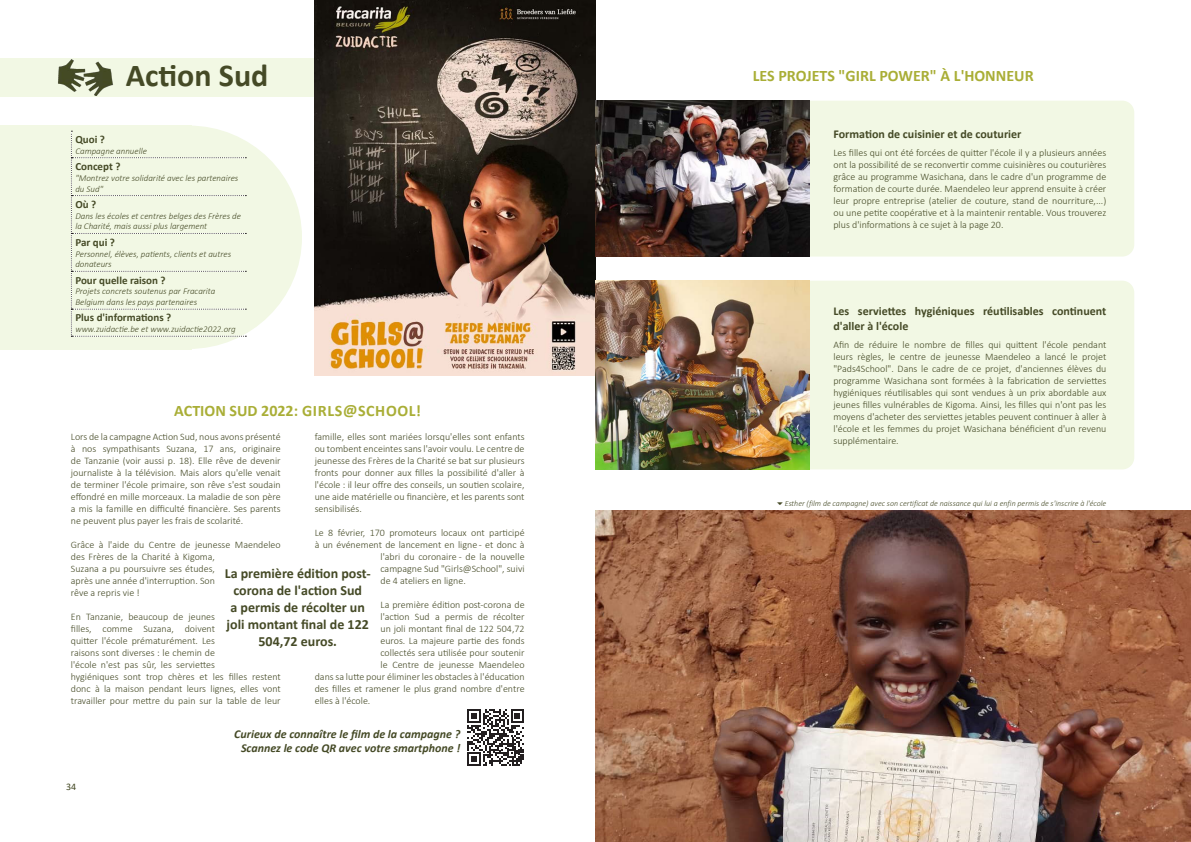
<style>
.page{position:relative;width:1191px;height:842px;background:#fff}
.page>*{position:absolute;margin:0;border:0;box-sizing:border-box;transform-origin:0 0}
.hoofdtitel{font:700 32px "Calibri";color:#454a26}
.t1{font:700 16px "Calibri";color:#a9ae36}
.t2{font:700 14px/16.8px "Calibri";color:#454a26;text-align:center}
.t3{font:700 12px/14.4px "Calibri";color:#454a26}
.t4{font:italic 700 12px "Calibri";color:#454a26}
.t5{font:700 11px "Calibri";color:#454a26}
.t6{font:300 10px/12px "Calibri";color:#454a26;text-align:justify}
.t7{font:10px "Calibri";color:#454a26}
.t8{font:italic 300 9px/10.8px "Calibri";color:#454a26}
.t9{font:italic 300 8px "Calibri";color:#454a26}
</style>
<div class="page">
<div style="left:654px;top:101px;width:480px;height:156px;background:#f2f8e4;border-radius:12px"></div>
<div style="left:0;top:125px;width:191px;height:224px;background:#f2f8e4"></div>
<div style="left:75px;top:126px;width:227px;height:223px;background:#f2f8e4;border-radius:50%"></div>
<svg style="left:71px;top:131px;width:175px;height:206px"></svg>
<div style="left:0;top:58px;width:595px;height:38px;background:#f2f8e4"></div>
<img style="left:58px;top:59px;width:55px;height:36px">
<img style="left:314px;top:0;width:282px;height:375px">
<svg style="left:467px;top:709px;width:57px;height:57px"></svg>
<div style="left:798px;top:281px;width:336px;height:188px;background:#f2f8e4;border-radius:12px"></div>
<img style="left:595px;top:511px;width:596px;height:331px">
<img style="left:595px;top:100px;width:214px;height:157px">
<img style="left:595px;top:281px;width:214px;height:188px">
<p class="hoofdtitel" style="left:126px;top:53px;width:144px">Action Sud</p>
<p class="t5" style="left:75px;top:131px;width:31px">Quoi ?</p>
<p class="t8" style="left:75px;top:145px;width:73px">Campagne annuelle</p>
<p class="t5" style="left:75px;top:159px;width:47px">Concept ?</p>
<p class="t8" style="left:75px;top:172px;width:164px">"Montrez votre solidarité avec les partenaires du Sud"</p>
<p class="t5" style="left:75px;top:196px;width:22px">Où ?</p>
<p class="t8" style="left:75px;top:210px;width:167px">Dans les écoles et centres belges des Frères de la Charité, mais aussi plus largement</p>
<p class="t5" style="left:75px;top:234px;width:41px">Par qui ?</p>
<p class="t8" style="left:75px;top:248px;width:157px">Personnel, élèves, patients, clients et autres donateurs</p>
<p class="t5" style="left:75px;top:272px;width:92px">Pour quelle raison ?</p>
<p class="t8" style="left:75px;top:286px;width:141px">Projets concrets soutenus par Fracarita<br>Belgium dans les pays partenaires</p>
<p class="t5" style="left:75px;top:310px;width:97px">Plus d'informations ?</p>
<p class="t8" style="left:75px;top:324px;width:162px">www.zuidactie.be et www.zuidactie2022.org</p>
<p class="t1" style="left:174px;top:399px;width:248px">ACTION SUD 2022: GIRLS@SCHOOL!</p>
<p class="t6" style="left:71px;top:431px;width:211px">Lors de la campagne Action Sud, nous avons présenté à nos sympathisants Suzana, 17 ans, originaire de Tanzanie (voir aussi p. 18). Elle rêve de devenir journaliste à la télévision. Mais alors qu'elle venait de terminer l'école primaire, son rêve s'est soudain effondré en mille morceaux. La maladie de son père a mis la famille en difficulté financière. Ses parents ne peuvent plus payer les frais de scolarité.</p>
<p class="t6" style="left:71px;top:539px;width:211px;text-align:left">Grâce à l'aide du Centre de jeunesse Maendeleo des Frères de la Charité à Kigoma,<br>Suzana a pu poursuivre ses études,<br>après une année d'interruption. Son<br>rêve a repris vie !</p>
<p class="t6" style="left:71px;top:611px;width:211px;text-align:left">En Tanzanie, beaucoup de jeunes<br>filles, comme Suzana, doivent<br>quitter l'école prématurément. Les<br>raisons sont diverses : le chemin de<br>l'école n'est pas sûr, les serviettes<br>hygiéniques sont trop chères et les filles restent donc à la maison pendant leurs lignes, elles vont travailler pour mettre du pain sur la table de leur</p>
<p class="t6" style="left:315px;top:431px;width:211px">famille, elles sont mariées lorsqu'elles sont enfants ou tombent enceintes sans l'avoir voulu. Le centre de jeunesse des Frères de la Charité se bat sur plusieurs fronts pour donner aux filles la possibilité d'aller à l'école : il leur offre des conseils, un soutien scolaire, une aide matérielle ou financière, et les parents sont sensibilisés.</p>
<p class="t6" style="left:315px;top:527px;width:211px">Le 8 février, 170 promoteurs locaux ont participé</p>
<p class="t6" style="left:315px;top:539px;width:211px">à un événement de lancement en ligne - et donc à</p>
<p class="t6" style="left:380px;top:551px;width:146px">l'abri du coronaire - de la nouvelle</p>
<p class="t6" style="left:380px;top:563px;width:146px">campagne Sud "Girls@School", suivi</p>
<p class="t6" style="left:380px;top:575px;width:87px">de 4 ateliers en ligne.</p>
<p class="t6" style="left:380px;top:599px;width:146px">La première édition post-corona de</p>
<p class="t6" style="left:380px;top:611px;width:146px">l'action Sud a permis de récolter</p>
<p class="t6" style="left:380px;top:623px;width:146px">un joli montant final de 122 504,72</p>
<p class="t6" style="left:380px;top:635px;width:146px">euros. La majeure partie des fonds</p>
<p class="t6" style="left:380px;top:647px;width:146px">collectés sera utilisée pour soutenir</p>
<p class="t6" style="left:380px;top:659px;width:146px">le Centre de jeunesse Maendeleo</p>
<p class="t6" style="left:315px;top:671px;width:211px">dans sa lutte pour éliminer les obstacles à l'éducation</p>
<p class="t6" style="left:315px;top:683px;width:211px">des filles et ramener le plus grand nombre d'entre</p>
<p class="t6" style="left:315px;top:695px;width:57px">elles à l'école.</p>
<p class="t2" style="left:225px;top:565px;width:147px">La première édition post&shy;corona de l'action Sud<br>a permis de récolter un joli montant final de 122<br>504,72 euros.</p>
<p class="t7" style="left:66px;top:779px;width:12px">34</p>
<p class="t4" style="left:234px;top:726px;width:227px">Curieux de connaître le film de la campagne ?</p>
<p class="t4" style="left:241px;top:740px;width:221px">Scannez le code QR avec votre smartphone !</p>
<p class="t1" style="left:753px;top:65px;width:282px">LES PROJETS "GIRL POWER" À L'HONNEUR</p>
<p class="t3" style="left:833px;top:127px;width:190px">Formation de cuisinier et de couturier</p>
<p class="t6" style="left:833px;top:147px;width:274px">Les filles qui ont été forcées de quitter l'école il y a plusieurs années ont la possibilité de se reconvertir comme cuisinières ou couturières grâce au programme Wasichana, dans le cadre d'un programme de formation de courte durée. Maendeleo leur apprend ensuite à créer leur propre entreprise (atelier de couture, stand de nourriture,...) ou une petite coopérative et à la maintenir rentable. Vous trouverez plus d'informations à ce sujet à la page 20.</p>
<p class="t3" style="left:833px;top:304px;width:274px">Les serviettes hygiéniques réutilisables continuent d'aller à l'école</p>
<p class="t6" style="left:833px;top:338px;width:274px">Afin de réduire le nombre de filles qui quittent l'école pendant leurs règles, le centre de jeunesse Maendeleo a lancé le projet "Pads4School". Dans le cadre de ce projet, d'anciennes élèves du programme Wasichana sont formées à la fabrication de serviettes hygiéniques réutilisables qui sont vendues à un prix abordable aux jeunes filles vulnérables de Kigoma. Ainsi, les filles qui n'ont pas les moyens d'acheter des serviettes jetables peuvent continuer à aller à l'école et les femmes du projet Wasichana bénéficient d'un revenu supplémentaire.</p>
<p class="t9" style="left:784px;top:498px;width:323px">Esther (film de campagne) avec son certificat de naissance qui lui a enfin permis de s'inscrire à l'école</p>
</div>
